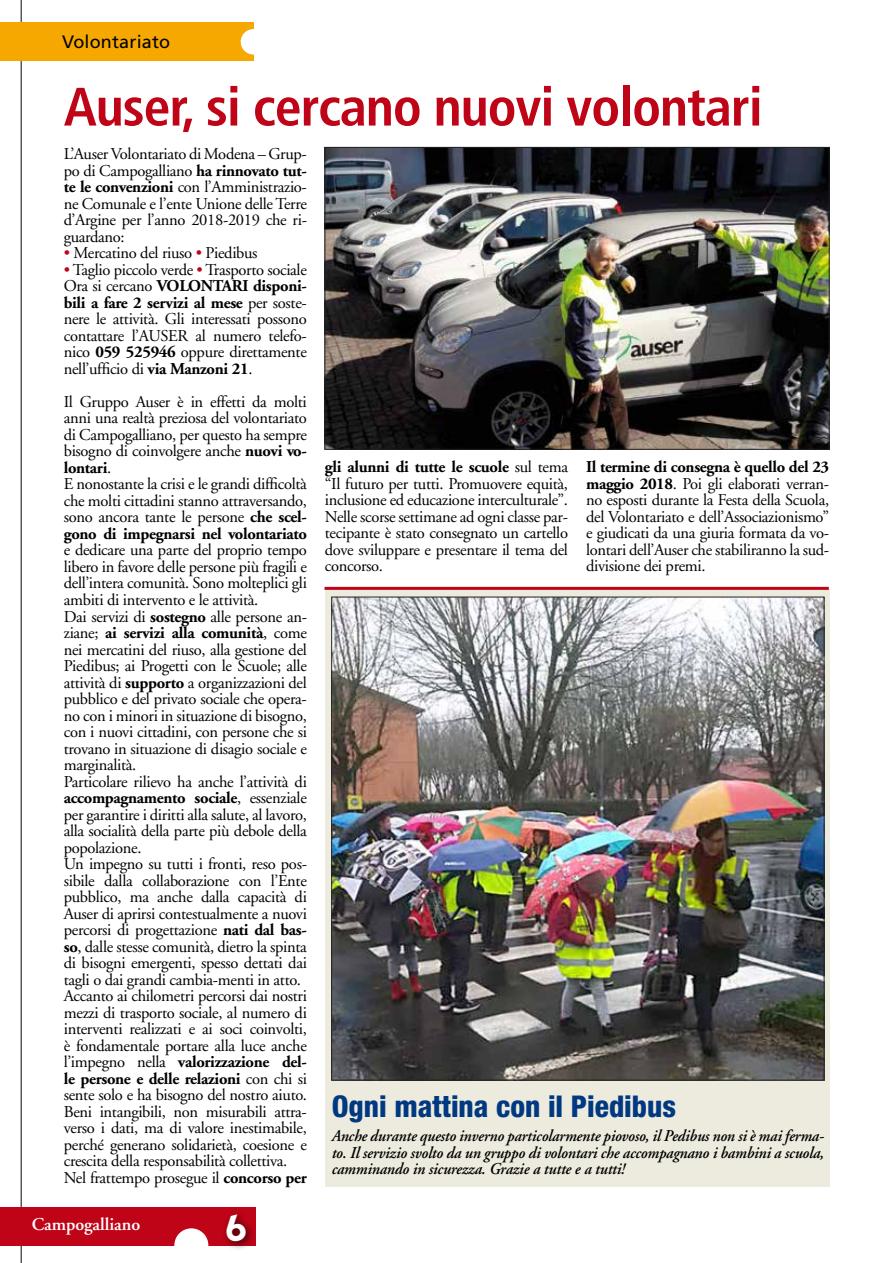
<style>
.page{position:relative;width:893px;height:1263px;background:#fff}
.page>*{position:absolute;margin:0;border:0;box-sizing:border-box;transform-origin:0 0}
.t1{font:700 condensed 54px "Frutiger";letter-spacing:-.02em;color:#c00418}
.t2{font:800 condensed 30px "Helvetica Neue";color:#003882}
.t3{font:600 18px "Adobe Garamond";color:#fff}
.t4{font:18px "Frutiger";letter-spacing:.01em;color:#000}
.t5{font:16.5px/16.5px "Adobe Garamond";letter-spacing:-.02em;color:#000;text-align:justify}
.t6{font:italic 600 16.5px/16.5px "Adobe Garamond";letter-spacing:-.01em;color:#000;text-align:justify;scale:.94 1}
.s1{font-weight:700}
.s2{color:#c00418}
</style>
<div class="page">
<hr style="left:21px;top:0;width:1px;height:1263px;background:#58585a">
<div style="left:325px;top:589px;width:504px;height:598px;background:#edebdd"></div>
<div style="left:0;top:1207px;width:255px;height:38px;background:#c00418"></div>
<div style="left:174px;top:1228px;width:34px;height:34px;background:#fff;border-radius:50%"></div>
<div style="left:0;top:23px;width:253px;height:38px;background:#f7a800"></div>
<div style="left:241px;top:29px;width:25px;height:26px;background:#fff;border-radius:50%"></div>
<img style="left:327px;top:149px;width:501px;height:299px">
<div style="left:325px;top:147px;width:505px;height:303px;border:1px solid #202020"></div>
<img style="left:333px;top:599px;width:489px;height:479px">
<hr style="left:325px;top:587px;width:504px;height:3px;background:#c00418">
<div style="left:222px;top:1209px;width:34px;height:42px;background:#000;opacity:.75"></div>
<svg style="left:223px;top:1213px;width:25px;height:30px"></svg>
<p class="t4" style="left:62px;top:31px;width:110px">Volontariato</p>
<h1 class="t1" style="left:64px;top:75px;width:700px">Auser, si cercano nuovi volontari</h1>
<p class="t5" style="left:64px;top:146px;width:245px">L’Auser Volontariato di Modena – Grup&shy;po di Campogalliano <span class="s1">ha rinnovato tut&shy;te le convenzioni</span> con l’Amministrazio&shy;ne Comunale e l’ente Unione delle Terre d’Argine per l’anno 2018-2019 che ri&shy;guardano:</p>
<p class="t5" style="left:64px;top:245px;width:195px"><span class="s2">•</span> Mercatino del riuso <span class="s2">•</span> Piedibus</p>
<p class="t5" style="left:64px;top:262px;width:245px"><span class="s2">•</span> Taglio piccolo verde <span class="s2">•</span> Trasporto sociale Ora si cercano <span class="s1">VOLONTARI disponi&shy;bili a fare 2 servizi al mese</span> per soste&shy;nere le attività. Gli interessati possono contattare l’AUSER al numero telefo&shy;nico <span class="s1">059 525946</span> oppure direttamente nell’ufficio di <span class="s1">via Manzoni 21</span>.</p>
<p class="t5" style="left:64px;top:394px;width:245px;text-align:left">Il Gruppo Auser è in effetti da molti anni una realtà preziosa del volontariato di Campogalliano, per questo ha sempre bisogno di coinvolgere anche <span class="s1">nuovi vo&shy;lontari</span>.<br>E nonostante la crisi e le grandi difficoltà che molti cittadini stanno attraversando, sono ancora tante le persone <span class="s1">che scel&shy;gono di impegnarsi nel volontariato</span></p>
<p class="t5" style="left:64px;top:542px;width:245px;text-align:left">e dedicare una parte del proprio tempo libero in favore delle persone più fragili e dell’intera comunità. Sono molteplici gli ambiti di intervento e le attività.<br>Dai servizi di <span class="s1">sostegno</span> alle persone an&shy;ziane; <span class="s1">ai servizi alla comunità</span>, come nei mercatini del riuso, alla gestione del Piedibus; ai Progetti con le Scuole; alle attività di <span class="s1">supporto</span> a organizzazioni del pubblico e del privato sociale che opera&shy;no con i minori in situazione di bisogno, con i nuovi cittadini, con persone che si trovano in situazione di disagio sociale e marginalità.<br>Particolare rilievo ha anche l’attività di <span class="s1">accompagnamento sociale</span>, essenziale per garantire i diritti alla salute, al lavoro, alla socialità della parte più debole della popolazione.<br>Un impegno su tutti i fronti, reso pos&shy;sibile dalla collaborazione con l’Ente pubblico, ma anche dalla capacità di Auser di aprirsi contestualmente a nuovi percorsi di progettazione <span class="s1">nati dal bas&shy;so</span>, dalle stesse comunità, dietro la spinta di bisogni emergenti, spesso dettati dai tagli o dai grandi cambia-menti in atto.<br>Accanto ai chilometri percorsi dai nostri mezzi di trasporto sociale, al numero di interventi realizzati e ai soci coinvolti, è fondamentale portare alla luce anche l’impegno nella <span class="s1">valorizzazione del&shy;le persone e delle relazioni</span> con chi si sente solo e ha bisogno del nostro aiuto.<br>Beni intangibili, non misurabili attra&shy;verso i dati, ma di valore inestimabile, perché generano solidarietà, coesione e crescita della responsabilità collettiva.<br>Nel frattempo prosegue il <span class="s1">concorso per</span></p>
<p class="t5" style="left:325px;top:459px;width:245px"><span class="s1">gli alunni di tutte le scuole</span> sul tema “Il futuro per tutti. Promuovere equità, inclusione ed educazione interculturale”.<br>Nelle scorse settimane ad ogni classe par&shy;tecipante è stato consegnato un cartello dove sviluppare e presentare il tema del concorso.</p>
<p class="t5" style="left:586px;top:459px;width:245px"><span class="s1">Il termine di consegna è quello del 23 maggio 2018</span>. Poi gli elaborati verran&shy;no esposti durante la Festa della Scuola, del Volontariato e dell’Associazionismo” e giudicati da una giuria formata da vo&shy;lontari dell’Auser che stabiliranno la sud&shy;divisione dei premi.</p>
<h2 class="t2" style="left:332px;top:1088px;width:346px">Ogni mattina con il Piedibus</h2>
<p class="t6" style="left:332px;top:1128px;width:525px">Anche durante questo inverno particolarmente piovoso, il Pedibus non si è mai ferma&shy;to. Il servizio svolto da un gruppo di volontari che accompagnano i bambini a scuola, camminando in sicurezza. Grazie a tutte e a tutti!</p>
<p class="t3" style="left:32px;top:1214px;width:110px">Campogalliano</p>
</div>
